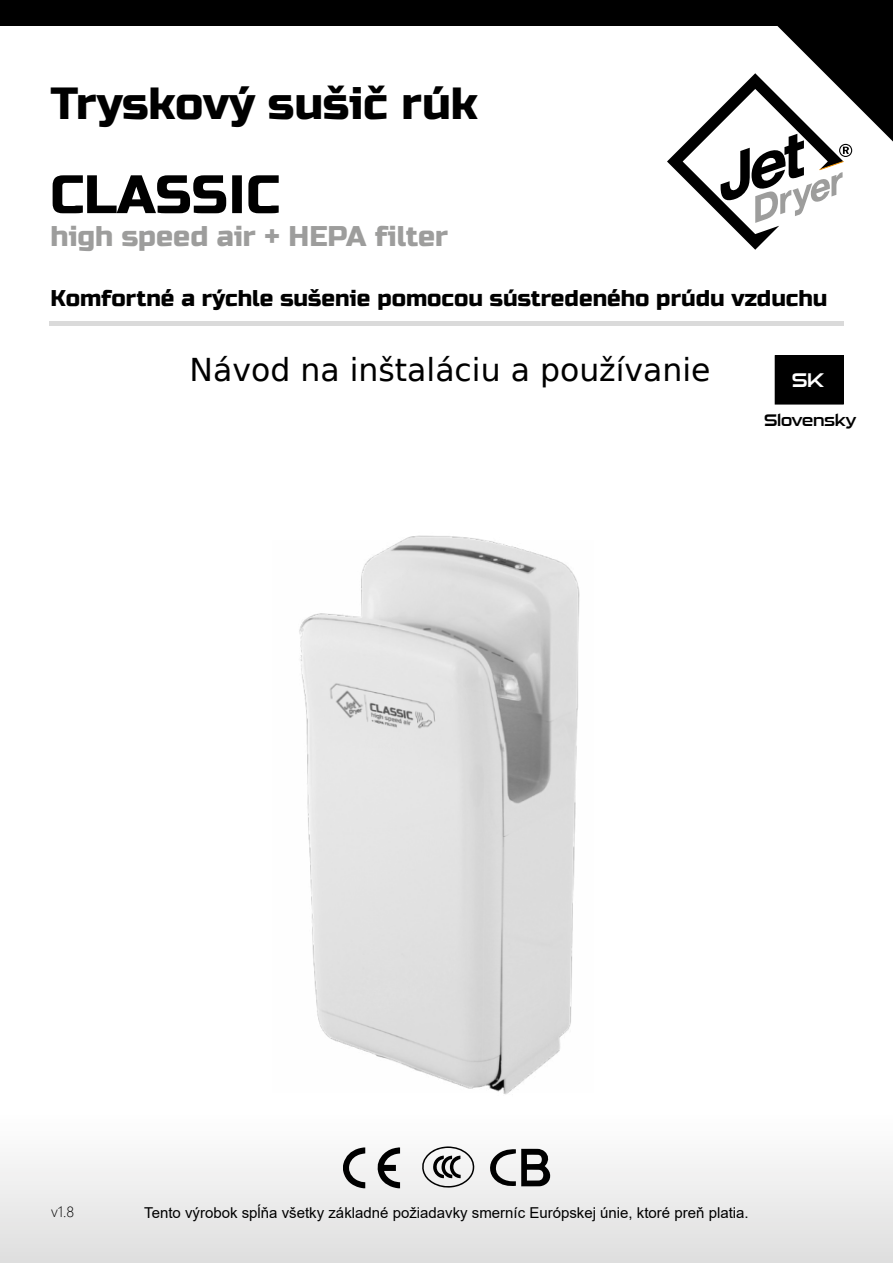
<style>
.page{position:relative;width:893px;height:1263px;background:#fff}
.page>*{position:absolute;margin:0;border:0;box-sizing:border-box;transform-origin:0 0}
.t1{font:45px "Russo One";color:#000}
.t2{font:31.5px "DejaVu Sans";color:#000}
.t3{font:28.5px "Russo One";color:#9d9d9c}
.t4{font:22.8px "Russo One";color:#000}
.t5{font:19.5px "Sui Generis Rg";color:#fff}
.t6{font:16.5px "Sui Generis Rg";letter-spacing:-.025em;color:#000}
.t7{font:15px "Arial";color:#000}
.t8{font:300 15px "Segoe UI";color:#000}
</style>
<div class="page">
<div style="left:0;top:1093px;width:893px;height:170px;background:linear-gradient(to bottom,#fff,#dfdfdf)"></div>
<div style="left:0;top:0;width:893px;height:26px;background:#000"></div>
<svg style="left:667px;top:26px;width:226px;height:224px"></svg>
<svg style="left:377px;top:1147px;width:23px;height:41px"></svg>
<svg style="left:343px;top:1147px;width:22px;height:41px"></svg>
<svg style="left:421px;top:1146px;width:54px;height:42px"></svg>
<svg style="left:488px;top:1149px;width:65px;height:37px"></svg>
<svg style="left:53px;top:175px;width:226px;height:38px"></svg>
<div style="left:49px;top:321px;width:795px;height:5px;background:#dadada"></div>
<img style="left:254px;top:535px;width:392px;height:604px">
<div style="left:775px;top:356px;width:68px;height:48px;background:#000"></div>
<div style="left:775px;top:355px;width:69px;height:49px;border:1px solid #000"></div>
<h1 class="t1" style="left:50px;top:77px;width:429px">Tryskový sušič rúk</h1>
<h3 class="t3" style="left:50px;top:219px;width:399px">high speed air + HEPA filter</h3>
<h3 class="t4" style="left:50px;top:285px;width:778px">Komfortné a rýchle sušenie pomocou sústredeného prúdu vzduchu</h3>
<h2 class="t2" style="left:190px;top:342px;width:522px">Návod na inštaláciu a používanie</h2>
<h3 class="t5" style="left:792px;top:369px;width:34px">SK</h3>
<p class="t6" style="left:764px;top:411px;width:94px">Slovensky</p>
<p class="t8" style="left:51px;top:1197px;width:25px">v1.8</p>
<p class="t7" style="left:144px;top:1202px;width:606px">Tento výrobok spĺňa všetky základné požiadavky smerníc Európskej únie, ktoré preň platia.</p>
</div>
